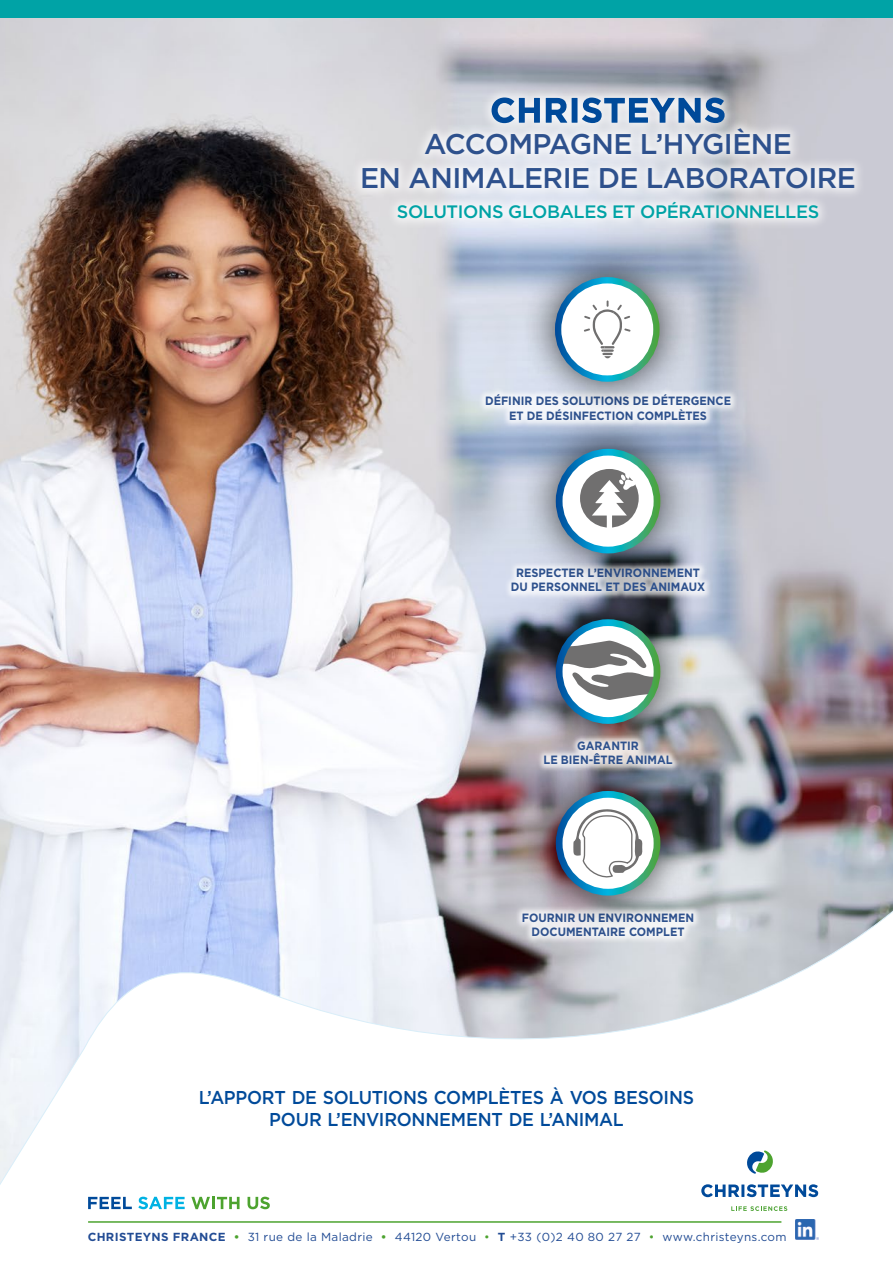
<style>
.page{position:relative;width:893px;height:1263px;background:#fff}
.page>*{position:absolute;margin:0;border:0;box-sizing:border-box;transform-origin:0 0}
.t1{font:500 28.5px/34.2px "Gotham";letter-spacing:-.02em;color:#2e518d;text-align:center}
.t2{font:500 18.6px/22.4px "Gotham";letter-spacing:-.01em;color:#004a9a;text-align:center;scale:.95 1}
.t3{font:500 18px "Gotham";letter-spacing:-.02em;color:#00a3a6}
.t4{font:700 12px/14.4px "Gotham";color:#2e518d;text-align:center;scale:.92 1}
.t5{font:11.7px "Gotham";letter-spacing:.03em;color:#224c94}
.s1{font-weight:700}
.s2{font-weight:700;color:#4da32f}
.s3{color:#4da32f}
</style>
<div class="page">
<img style="left:0;top:17px;width:893px;height:1206px">
<div style="left:350px;top:116px;width:516px;height:114px;background:#fff;opacity:.75"></div>
<div style="left:480px;top:86px;width:256px;height:49px;background:#fff;opacity:.75"></div>
<svg style="left:492px;top:97px;width:48px;height:26px"></svg>
<svg style="left:546px;top:98px;width:179px;height:25px;background:#7197c2"></svg>
<div style="left:519px;top:583px;width:178px;height:177px;background:#000;opacity:.75"></div>
<svg style="left:559px;top:623px;width:98px;height:97px"></svg>
<svg style="left:559px;top:641px;width:98px;height:59px"></svg>
<div style="left:556px;top:619px;width:104px;height:105px;border:7px solid #fff;border-radius:50%"></div>
<div style="left:536px;top:733px;width:144px;height:39px;background:#fff;opacity:.75"></div>
<div style="left:515px;top:905px;width:186px;height:39px;background:#fff;opacity:.75"></div>
<div style="left:519px;top:754px;width:178px;height:178px;background:#000;opacity:.75"></div>
<svg style="left:559px;top:794px;width:98px;height:98px"></svg>
<svg style="left:573px;top:809px;width:69px;height:70px"></svg>
<div style="left:556px;top:791px;width:104px;height:104px;border:7px solid #fff;border-radius:50%"></div>
<div style="left:504px;top:560px;width:209px;height:40px;background:#fff;opacity:.75"></div>
<div style="left:519px;top:412px;width:178px;height:178px;background:#000;opacity:.75"></div>
<svg style="left:559px;top:452px;width:98px;height:98px"></svg>
<div style="left:580px;top:469px;width:59px;height:59px;background:#706f6f;border-radius:50%"></div>
<svg style="left:592px;top:473px;width:44px;height:58px"></svg>
<div style="left:556px;top:449px;width:104px;height:104px;border:7px solid #fff;border-radius:50%"></div>
<div style="left:478px;top:386px;width:260px;height:42px;background:#fff;opacity:.75"></div>
<div style="left:521px;top:243px;width:173px;height:173px;background:#000;opacity:.75"></div>
<svg style="left:558px;top:280px;width:98px;height:99px"></svg>
<svg style="left:584px;top:300px;width:46px;height:58px"></svg>
<div style="left:555px;top:277px;width:105px;height:105px;border:6px solid #fff;border-radius:50%"></div>
<svg style="left:88px;top:1197px;width:44px;height:12px"></svg>
<svg style="left:138px;top:1197px;width:47px;height:12px"></svg>
<svg style="left:191px;top:1197px;width:49px;height:12px"></svg>
<svg style="left:248px;top:1197px;width:22px;height:12px"></svg>
<hr style="left:88px;top:1221px;width:693px;height:2px;background:#4da32f">
<img style="left:795px;top:1220px;width:24px;height:20px">
<svg style="left:746px;top:1151px;width:28px;height:23px"></svg>
<svg style="left:701px;top:1184px;width:117px;height:13px"></svg>
<svg style="left:731px;top:1206px;width:56px;height:4px"></svg>
<div style="left:0;top:0;width:893px;height:17px;background:#00a3a6"></div>
<h1 class="t1" style="left:360px;top:126px;width:497px">ACCOMPAGNE L’HYGIÈNE<br>EN ANIMALERIE DE LABORATOIRE</h1>
<h3 class="t3" style="left:397px;top:200px;width:424px">SOLUTIONS GLOBALES ET OPÉRATIONNELLES</h3>
<p class="t4" style="left:485px;top:394px;width:269px">DÉFINIR DES SOLUTIONS DE DÉTERGENCE<br>ET DE DÉSINFECTION COMPLÈTES</p>
<p class="t4" style="left:511px;top:565px;width:213px">RESPECTER L’ENVIRONNEMENT<br>DU PERSONNEL ET DES ANIMAUX</p>
<p class="t4" style="left:544px;top:738px;width:142px">GARANTIR<br>LE BIEN-ÊTRE ANIMAL</p>
<p class="t4" style="left:522px;top:910px;width:189px">FOURNIR UN ENVIRONNEMEN<br>DOCUMENTAIRE COMPLET</p>
<h2 class="t2" style="left:199px;top:1085px;width:523px">L’APPORT DE SOLUTIONS COMPLÈTES À VOS BESOINS<br>POUR L’ENVIRONNEMENT DE L’ANIMAL</h2>
<p class="t5" style="left:88px;top:1229px;width:700px"><span class="s1">CHRISTEYNS FRANCE</span> <span class="s2">•</span> 31 rue de la Maladrie <span class="s2">•</span> 44120 Vertou <span class="s3">•</span> <span class="s1">T</span> +33 (0)2 40 80 27 27 <span class="s3">•</span> www.christeyns.com</p>
</div>
